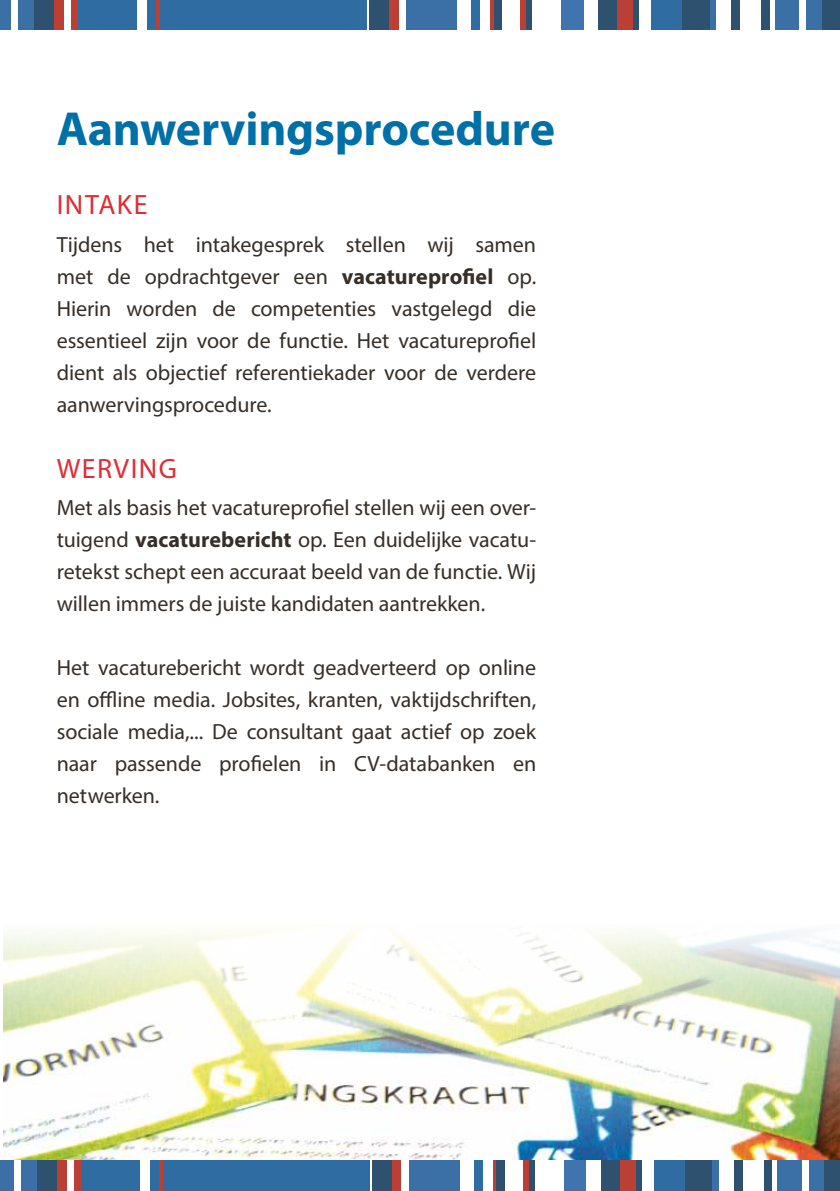
<style>
.page{position:relative;width:840px;height:1191px;background:#fff}
.page>*{position:absolute;margin:0;border:0;box-sizing:border-box;transform-origin:0 0}
.t1{font:700 48px "Myriad Pro";letter-spacing:-.005em;color:#0070a7}
.t2{font:28px "Myriad Pro";color:#df2d33}
.t3{font:22px/32px "Myriad Pro";letter-spacing:-.005em;color:#362f29;text-align:justify}
.s1{font-weight:700}
</style>
<div class="page">
<img style="left:3px;top:930px;width:836px;height:230px">
<div style="left:0;top:1160px;width:14px;height:31px;background:#3a70a6"></div>
<div style="left:21px;top:1160px;width:16px;height:31px;background:#3a70a6"></div>
<div style="left:37px;top:1160px;width:20px;height:31px;background:#2d516f"></div>
<div style="left:57px;top:1160px;width:10px;height:31px;background:#ba4035"></div>
<div style="left:74px;top:1160px;width:7px;height:31px;background:#ba4035"></div>
<div style="left:81px;top:1160px;width:59px;height:31px;background:#2e6ca1"></div>
<div style="left:150px;top:1160px;width:9px;height:31px;background:#2e6ca1"></div>
<hr style="left:159px;top:1160px;width:4px;height:31px;background:#ba4035">
<div style="left:163px;top:1160px;width:207px;height:31px;background:#2e6ca1"></div>
<div style="left:371px;top:1160px;width:21px;height:31px;background:#2d516f"></div>
<div style="left:392px;top:1160px;width:9px;height:31px;background:#ba4035"></div>
<div style="left:409px;top:1160px;width:51px;height:31px;background:#3a70a6"></div>
<div style="left:473px;top:1160px;width:10px;height:31px;background:#2e6ca1"></div>
<hr style="left:493px;top:1160px;width:3px;height:31px;background:#ba4035">
<div style="left:496px;top:1160px;width:9px;height:31px;background:#2d516f"></div>
<div style="left:523px;top:1160px;width:6px;height:31px;background:#ba4035"></div>
<div style="left:529px;top:1160px;width:6px;height:31px;background:#2d516f"></div>
<div style="left:563px;top:1160px;width:23px;height:31px;background:#4074af"></div>
<div style="left:601px;top:1160px;width:19px;height:31px;background:#2d516f"></div>
<div style="left:620px;top:1160px;width:15px;height:31px;background:#ba4035"></div>
<div style="left:635px;top:1160px;width:6px;height:31px;background:#2d516f"></div>
<div style="left:653px;top:1160px;width:31px;height:31px;background:#2e6ca1"></div>
<div style="left:684px;top:1160px;width:28px;height:31px;background:#2d516f"></div>
<div style="left:712px;top:1160px;width:6px;height:31px;background:#3a70a6"></div>
<div style="left:734px;top:1160px;width:8px;height:31px;background:#2d516f"></div>
<div style="left:764px;top:1160px;width:8px;height:31px;background:#2d516f"></div>
<div style="left:777px;top:1160px;width:24px;height:31px;background:#3a70a6"></div>
<div style="left:808px;top:1160px;width:16px;height:31px;background:#3a70a6"></div>
<div style="left:824px;top:1160px;width:15px;height:31px;background:#2d516f"></div>
<div style="left:0;top:0;width:11px;height:30px;background:#3a70a6"></div>
<div style="left:18px;top:0;width:16px;height:30px;background:#3a70a6"></div>
<div style="left:34px;top:0;width:20px;height:30px;background:#2d516f"></div>
<div style="left:54px;top:0;width:10px;height:30px;background:#ba4035"></div>
<div style="left:71px;top:0;width:7px;height:30px;background:#ba4035"></div>
<div style="left:78px;top:0;width:59px;height:30px;background:#2e6ca1"></div>
<div style="left:147px;top:0;width:9px;height:30px;background:#2e6ca1"></div>
<hr style="left:156px;top:0;width:4px;height:30px;background:#ba4035">
<div style="left:160px;top:0;width:207px;height:30px;background:#2e6ca1"></div>
<div style="left:369px;top:0;width:20px;height:30px;background:#2d516f"></div>
<div style="left:389px;top:0;width:10px;height:30px;background:#ba4035"></div>
<div style="left:406px;top:0;width:51px;height:30px;background:#3a70a6"></div>
<div style="left:471px;top:0;width:9px;height:30px;background:#2e6ca1"></div>
<hr style="left:490px;top:0;width:3px;height:30px;background:#ba4035">
<div style="left:493px;top:0;width:9px;height:30px;background:#2d516f"></div>
<div style="left:520px;top:0;width:6px;height:30px;background:#ba4035"></div>
<div style="left:526px;top:0;width:6px;height:30px;background:#2d516f"></div>
<div style="left:560px;top:0;width:23px;height:30px;background:#4074af"></div>
<div style="left:598px;top:0;width:19px;height:30px;background:#2d516f"></div>
<div style="left:617px;top:0;width:15px;height:30px;background:#ba4035"></div>
<div style="left:632px;top:0;width:6px;height:30px;background:#2d516f"></div>
<div style="left:650px;top:0;width:32px;height:30px;background:#2e6ca1"></div>
<div style="left:682px;top:0;width:27px;height:30px;background:#2d516f"></div>
<div style="left:709px;top:0;width:6px;height:30px;background:#3a70a6"></div>
<div style="left:731px;top:0;width:8px;height:30px;background:#2d516f"></div>
<div style="left:761px;top:0;width:8px;height:30px;background:#2d516f"></div>
<div style="left:774px;top:0;width:24px;height:30px;background:#3a70a6"></div>
<div style="left:805px;top:0;width:16px;height:30px;background:#3a70a6"></div>
<div style="left:821px;top:0;width:18px;height:30px;background:#2d516f"></div>
<h1 class="t1" style="left:57px;top:98px;width:499px">Aanwervingsprocedure</h1>
<p class="t2" style="left:57px;top:187px;width:16px">INTA</p>
<p class="t2" style="left:117px;top:187px;width:29px">KE</p>
<p class="t3" style="left:57px;top:228px;width:480px">Tijdens het intakegesprek stellen wij samen met de opdrachtgever een <span class="s1">vacatureprofiel</span> op.<br>Hierin worden de competenties vastgelegd die essentieel zijn voor de functie. Het vacatureprofiel dient als objectief referentiekader voor de verdere aanwervingsprocedure.</p>
<p class="t2" style="left:57px;top:451px;width:122px">WERVIN G</p>
<p class="t3" style="left:57px;top:491px;width:481px">Met als basis het vacatureprofiel stellen wij een over&shy;tuigend <span class="s1">vacaturebericht</span> op. Een duidelijke vacatu&shy;retekst schept een accuraat beeld van de functie. Wij willen immers de juiste kandidaten aantrekken.</p>
<p class="t3" style="left:57px;top:651px;width:480px">Het vacaturebericht wordt geadverteerd op online en offline media. Jobsites, kranten, vaktijdschriften, sociale media,... De consultant gaat actief op zoek naar passende profielen in CV-databanken en netwerken.</p>
</div>
